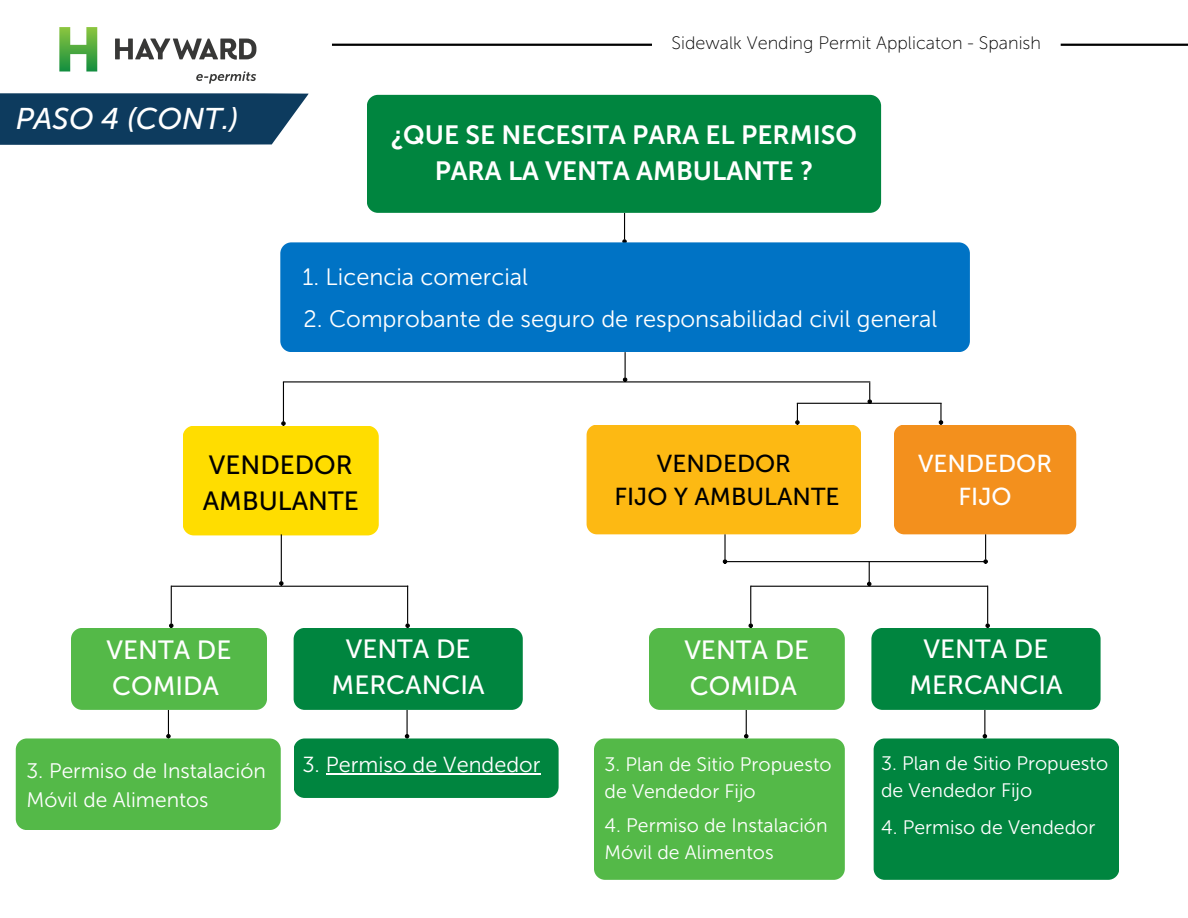
<style>
.page{position:relative;width:1188px;height:918px;background:#fff}
.page>*{position:absolute;margin:0;border:0;box-sizing:border-box;transform-origin:0 0}
.t1{font:italic 29.85px "Museo Sans 500";color:#fff}
.t2{font:26.25px/36px "Museo Sans 500";color:#fff}
.t3{font:26.25px/36px "Museo Sans 700";color:#fff;text-align:center}
.t4{font:26.25px/36px "Museo Sans 500";color:#000}
.t5{font:24.45px/33.8px "Museo Sans 500";color:#000;text-align:center}
.t6{font:24.45px/33.8px "Museo Sans 500";color:#fff;text-align:center}
.t7{font:23.7px "Museo Sans 300";color:#fff}
.t8{font:21.75px "Museo Sans 300";color:#fff}
.t9{font:21px/29.2px "Museo Sans 300";color:#fff}
.t10{font:19.5px/27px "Museo Sans 300";color:#fff}
.t11{font:18px "Museo Sans 100";color:#000}
</style>
<div class="page">
<svg style="left:59px;top:27px;width:38px;height:45px"></svg>
<svg style="left:115px;top:39px;width:141px;height:21px"></svg>
<svg style="left:196px;top:72px;width:60px;height:11px"></svg>
<hr style="left:1061px;top:44px;width:127px;height:2px;background:#000">
<hr style="left:332px;top:44px;width:320px;height:2px;background:#000">
<svg style="left:0;top:93px;width:308px;height:52px;background:#1c4768"></svg>
<div style="left:183px;top:426px;width:196px;height:109px;background:#fd0;border-radius:11px"></div>
<hr style="left:171px;top:586px;width:237px;height:1px;background:#000">
<hr style="left:281px;top:534px;width:1px;height:47px;background:#000">
<svg style="left:279px;top:581px;width:5px;height:5px"></svg>
<svg style="left:622px;top:213px;width:5px;height:29px"></svg>
<svg style="left:623px;top:352px;width:4px;height:29px"></svg>
<hr style="left:283px;top:382px;width:1px;height:40px;background:#000">
<svg style="left:281px;top:421px;width:5px;height:5px"></svg>
<hr style="left:171px;top:586px;width:1px;height:38px;background:#000">
<svg style="left:169px;top:623px;width:5px;height:5px"></svg>
<svg style="left:166px;top:710px;width:5px;height:28px"></svg>
<svg style="left:744px;top:710px;width:5px;height:28px"></svg>
<svg style="left:405px;top:710px;width:4px;height:28px"></svg>
<svg style="left:983px;top:710px;width:4px;height:28px"></svg>
<hr style="left:407px;top:586px;width:1px;height:38px;background:#000">
<svg style="left:405px;top:623px;width:5px;height:5px"></svg>
<div style="left:280px;top:242px;width:690px;height:110px;background:#0073c5;border-radius:11px"></div>
<div style="left:587px;top:425px;width:274px;height:109px;background:#fdb913;border-radius:10px"></div>
<div style="left:894px;top:425px;width:182px;height:109px;background:#f3901d;border-radius:10px"></div>
<hr style="left:751px;top:586px;width:237px;height:1px;background:#000">
<hr style="left:723px;top:561px;width:265px;height:1px;background:#000">
<svg style="left:867px;top:562px;width:4px;height:24px"></svg>
<svg style="left:983px;top:534px;width:5px;height:30px"></svg>
<hr style="left:724px;top:534px;width:2px;height:26px;background:#000">
<svg style="left:723px;top:559px;width:4px;height:5px"></svg>
<hr style="left:750px;top:586px;width:1px;height:38px;background:#000">
<svg style="left:749px;top:623px;width:4px;height:5px"></svg>
<hr style="left:987px;top:586px;width:1px;height:38px;background:#000">
<svg style="left:985px;top:623px;width:5px;height:5px"></svg>
<hr style="left:283px;top:381px;width:587px;height:1px;background:#000">
<hr style="left:797px;top:403px;width:145px;height:1px;background:#000">
<svg style="left:868px;top:382px;width:4px;height:22px"></svg>
<svg style="left:795px;top:403px;width:5px;height:22px"></svg>
<svg style="left:939px;top:403px;width:4px;height:22px"></svg>
<div style="left:367px;top:95px;width:514px;height:118px;background:#00853f;border-radius:11px"></div>
<div style="left:71px;top:628px;width:196px;height:82px;background:#54b948;border-radius:11px"></div>
<div style="left:649px;top:628px;width:196px;height:82px;background:#54b948;border-radius:11px"></div>
<div style="left:294px;top:628px;width:229px;height:82px;background:#00853f;border-radius:11px"></div>
<div style="left:871px;top:628px;width:230px;height:82px;background:#00853f;border-radius:11px"></div>
<div style="left:16px;top:738px;width:265px;height:92px;background:#54b948;border-radius:11px"></div>
<div style="left:594px;top:738px;width:251px;height:142px;background:#54b948;border-radius:11px"></div>
<div style="left:294px;top:738px;width:264px;height:60px;background:#00853f;border-radius:11px"></div>
<div style="left:874px;top:738px;width:245px;height:142px;background:#00853f;border-radius:11px"></div>
<hr style="left:326px;top:773px;width:215px;height:2px;background:#fff">
<h1 class="t1" style="left:16px;top:101px;width:224px">PASO 4 (CONT.)</h1>
<p class="t11" style="left:672px;top:32px;width:371px">Sidewalk Vending Permit Applicaton - Spanish</p>
<h2 class="t3" style="left:391px;top:117px;width:467px">¿QUE SE NECESITA PARA EL PERMISO<br>PARA LA VENTA AMBULANTE ?</h2>
<p class="t7" style="left:302px;top:262px;width:227px">1. Licencia comercial</p>
<p class="t7" style="left:304px;top:304px;width:635px">2. Comprobante de seguro de responsabilidad civil general</p>
<h2 class="t4" style="left:203px;top:447px;width:158px">VENDEDOR<br>AMBULANTE</h2>
<p class="t5" style="left:614px;top:446px;width:227px">VENDEDOR<br>FIJO Y AMBULANTE</p>
<p class="t6" style="left:918px;top:446px;width:135px">VENDEDOR<br>FIJO</p>
<h2 class="t2" style="left:332px;top:631px;width:155px;text-align:center">VENTA DE<br>MERCANCIA</h2>
<h2 class="t2" style="left:909px;top:631px;width:155px;text-align:center">VENTA DE<br>MERCANCIA</h2>
<h2 class="t2" style="left:107px;top:632px;width:126px">VENTA DE<br>COMIDA</h2>
<h2 class="t2" style="left:684px;top:632px;width:126px">VENTA DE<br>COMIDA</h2>
<p class="t9" style="left:26px;top:756px;width:241px">3. Permiso de Instalación<br>Móvil de Alimentos</p>
<p class="t10" style="left:605px;top:751px;width:229px">3. Plan de Sitio Propuesto de Vendedor Fijo</p>
<p class="t10" style="left:605px;top:812px;width:225px">4. Permiso de Instalación<br>Móvil de Alimentos</p>
<p class="t8" style="left:302px;top:752px;width:240px">3. Permiso de Vendedor</p>
<p class="t10" style="left:881px;top:750px;width:229px">3. Plan de Sitio Propuesto de Vendedor Fijo</p>
<p class="t10" style="left:881px;top:814px;width:216px">4. Permiso de Vendedor</p>
</div>
